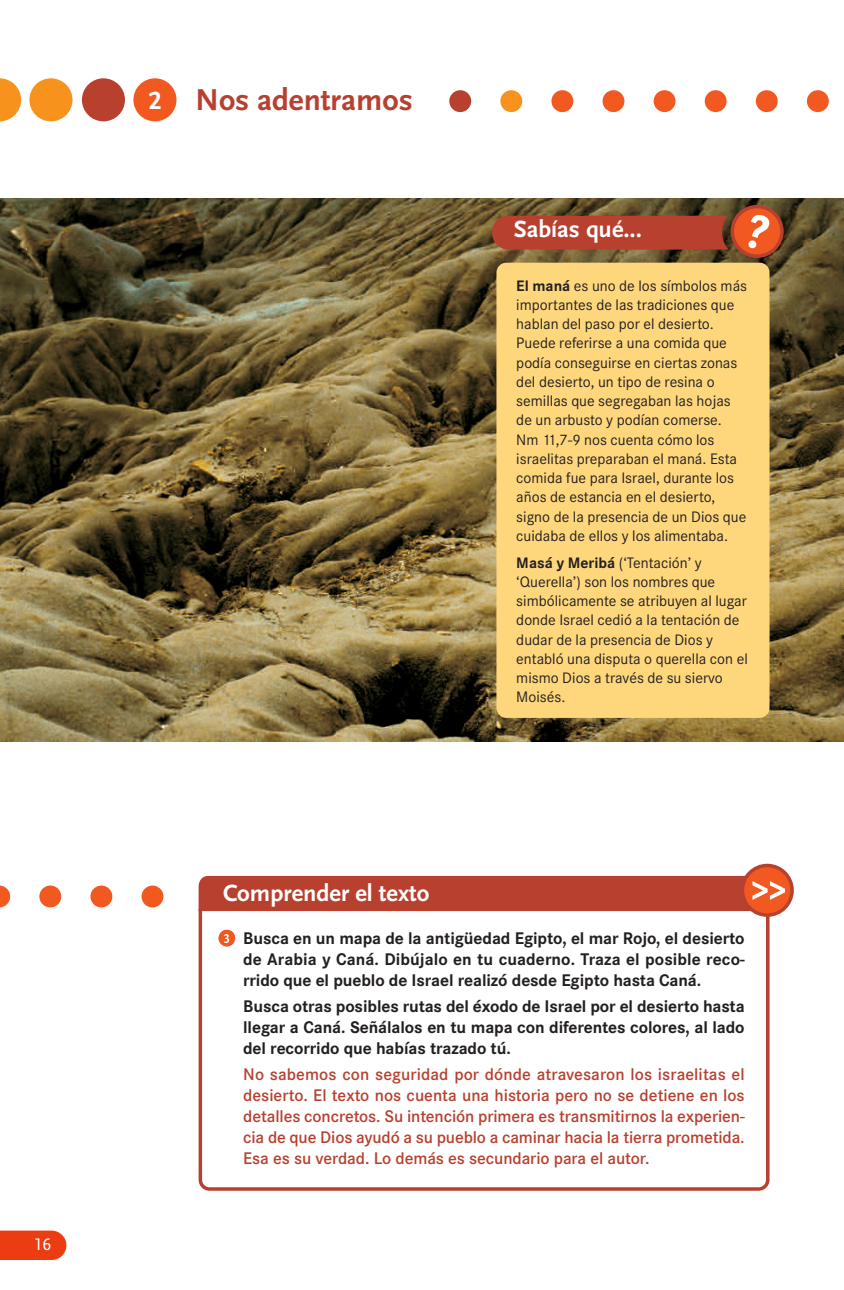
<style>
.page{position:relative;width:844px;height:1290px;background:#fff}
.page>*{position:absolute;margin:0;border:0;box-sizing:border-box;transform-origin:0 0}
.t1{font:700 31.5px "Scala Sans";color:#b7402f}
.t2{font:700 24.5px "Scala Sans";color:#fff}
.t3{font:700 17.5px/21px "Corporate S";letter-spacing:-.005em;color:#231f20;text-align:justify}
.t4{font:600 17.5px/21px "Corporate S";letter-spacing:-.005em;color:#b7402f;text-align:justify}
.t5{font:17.5px "Scala Sans Caps";color:#fff}
.t6{font:15.75px/19.2px "Corporate S";color:#231f20}
.s1{font-family:"Scala Sans Figures";font-size:26.25px;color:#fff}
.s2{font-weight:700}
</style>
<div class="page">
<svg style="left:198px;top:911px;width:571px;height:280px"></svg>
<div style="left:133px;top:78px;width:43px;height:43px;background:#f15921;border-radius:50%"></div>
<img style="left:0;top:199px;width:843px;height:542px">
<div style="left:496px;top:263px;width:273px;height:455px;background:#fed77d;border-radius:10px"></div>
<svg style="left:730px;top:205px;width:53px;height:53px"></svg>
<div style="left:733px;top:208px;width:47px;height:46px;background:#f15921;border-radius:50%"></div>
<div style="left:492px;top:216px;width:236px;height:34px;background:#b7402f"></div>
<svg style="left:748px;top:215px;width:22px;height:34px"></svg>
<div style="left:449px;top:90px;width:22px;height:22px;background:#b7402f;border-radius:50%"></div>
<div style="left:500px;top:90px;width:22px;height:22px;background:#f7931d;border-radius:50%"></div>
<div style="left:551px;top:90px;width:22px;height:22px;background:#f15921;border-radius:50%"></div>
<div style="left:602px;top:90px;width:22px;height:22px;background:#f15921;border-radius:50%"></div>
<div style="left:653px;top:90px;width:22px;height:22px;background:#f15921;border-radius:50%"></div>
<div style="left:704px;top:90px;width:22px;height:22px;background:#f15921;border-radius:50%"></div>
<div style="left:755px;top:90px;width:22px;height:22px;background:#f15921;border-radius:50%"></div>
<div style="left:806px;top:90px;width:22px;height:22px;background:#f15921;border-radius:50%"></div>
<div style="left:29px;top:78px;width:43px;height:43px;background:#f7931d;border-radius:50%"></div>
<div style="left:82px;top:78px;width:43px;height:43px;background:#b7402f;border-radius:50%"></div>
<svg style="left:0;top:78px;width:21px;height:43px"></svg>
<div style="left:218px;top:929px;width:17px;height:18px;background:#f15921;border-radius:50%"></div>
<svg style="left:224px;top:934px;width:5px;height:9px"></svg>
<svg style="left:740px;top:864px;width:53px;height:53px"></svg>
<div style="left:744px;top:867px;width:46px;height:46px;background:#f15921;border-radius:50%"></div>
<div style="left:198px;top:876px;width:586px;height:35px;background:#b7402f"></div>
<svg style="left:0;top:885px;width:10px;height:22px"></svg>
<div style="left:39px;top:885px;width:22px;height:22px;background:#f15921;border-radius:50%"></div>
<div style="left:90px;top:885px;width:22px;height:22px;background:#f15921;border-radius:50%"></div>
<div style="left:141px;top:885px;width:22px;height:22px;background:#f15921;border-radius:50%"></div>
<svg style="left:0;top:1230px;width:66px;height:30px;background:#ed4920"></svg>
<p class="t5" style="left:34px;top:1234px;width:19px">16</p>
<p class="t1" style="left:148px;top:81px;width:266px"><span class="s1">2</span> Nos adentramos</p>
<p class="t2" style="left:513px;top:214px;width:130px">Sabías qué...</p>
<p class="t6" style="left:516px;top:275px;width:232px"><span class="s2">El maná</span> es uno de los símbolos más importantes de las tradiciones que hablan del paso por el desierto.<br>Puede referirse a una comida que podía conseguirse en ciertas zonas del desierto, un tipo de resina o semillas que segregaban las hojas de un arbusto y podían comerse.<br>Nm 11,7-9 nos cuenta cómo los israelitas preparaban el maná. Esta comida fue para Israel, durante los años de estancia en el desierto, signo de la presencia de un Dios que cuidaba de ellos y los alimentaba.</p>
<p class="t6" style="left:516px;top:552px;width:233px"><span class="s2">Masá y Meribá</span> (‘Tentación’ y ‘Querella’) son los nombres que simbólicamente se atribuyen al lugar donde Israel cedió a la tentación de dudar de la presencia de Dios y entabló una disputa o querella con el mismo Dios a través de su siervo<br>Moisés.</p>
<p class="t2" style="left:223px;top:878px;width:208px">Comprender el texto</p>
<p class="t3" style="left:243px;top:928px;width:503px">Busca en un mapa de la antigüedad Egipto, el mar Rojo, el desierto de Arabia y Caná. Dibújalo en tu cuaderno. Traza el posible reco&shy;rrido que el pueblo de Israel realizó desde Egipto hasta Caná.</p>
<p class="t3" style="left:243px;top:995px;width:503px">Busca otras posibles rutas del éxodo de Israel por el desierto hasta llegar a Caná. Señálalos en tu mapa con diferentes colores, al lado del recorrido que habías trazado tú.</p>
<p class="t4" style="left:243px;top:1063px;width:503px">No sabemos con seguridad por dónde atravesaron los israelitas el desierto. El texto nos cuenta una historia pero no se detiene en los detalles concretos. Su intención primera es transmitirnos la experien&shy;cia de que Dios ayudó a su pueblo a caminar hacia la tierra prometida.<br>Esa es su verdad. Lo demás es secundario para el autor.</p>
</div>
